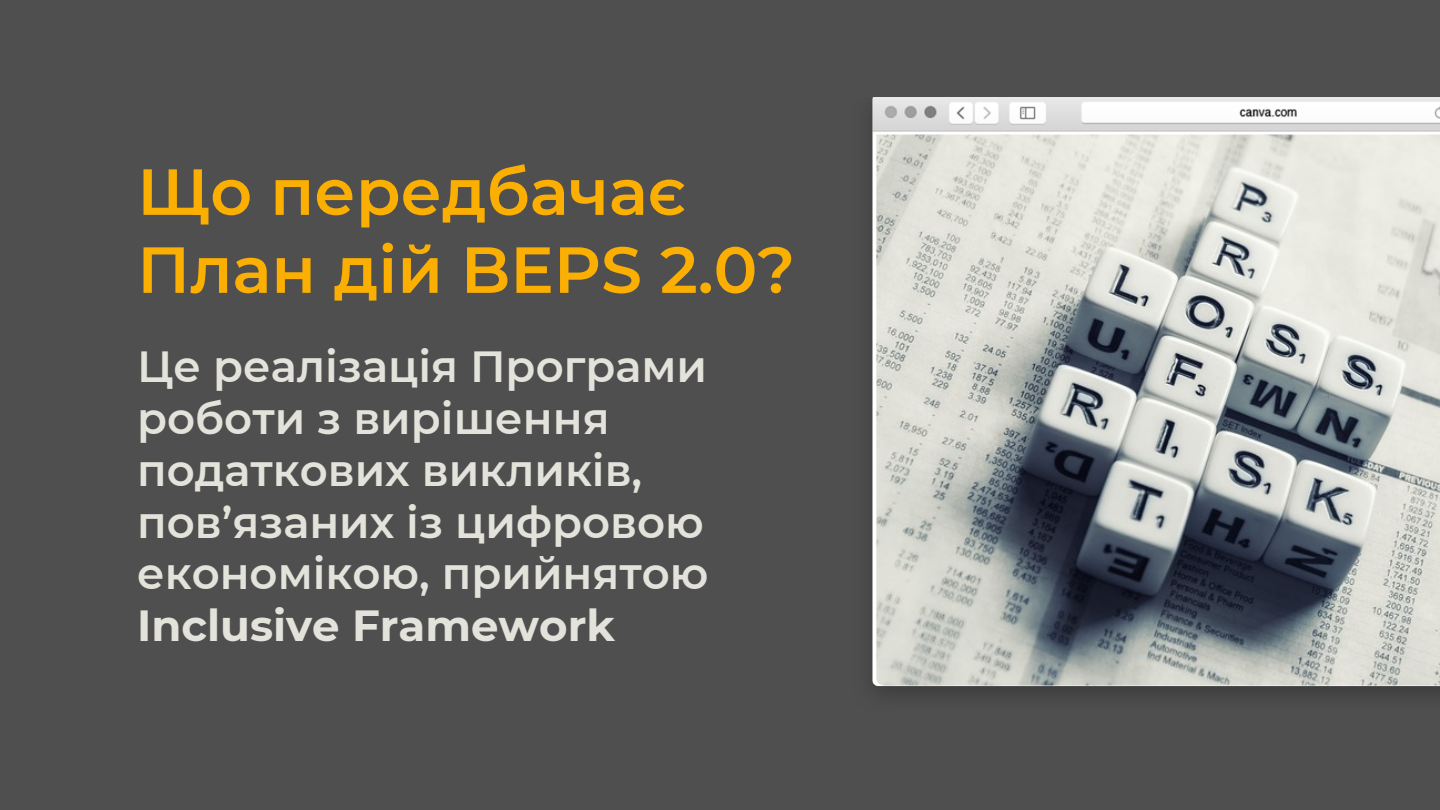
<style>
.page{position:relative;width:1440px;height:810px;background:#504f4f}
.page>*{position:absolute;margin:0;border:0;box-sizing:border-box;transform-origin:0 0}
.t1{font:600 65px/78px "Montserrat";color:#fcaf03}
.t2{font:600 43.5px/51.8px "Montserrat";color:#e3e3dc}
.t3{font:700 43.5px "Montserrat";color:#e3e3dc}
</style>
<div class="page">
<img style="left:871px;top:97px;width:569px;height:597px">
<img style="left:876px;top:135px;width:564px;height:550px">
<h1 class="t1" style="left:137px;top:153px;width:660px">Що передбачає<br>План дій BEPS 2.0?</h1>
<p class="t2" style="left:137px;top:341px;width:573px">Це реалізація Програми роботи з вирішення податкових викликів, пов’язаних із цифровою економікою, прийнятою</p>
<p class="t3" style="left:137px;top:599px;width:480px">Inclusive Framework</p>
</div>
